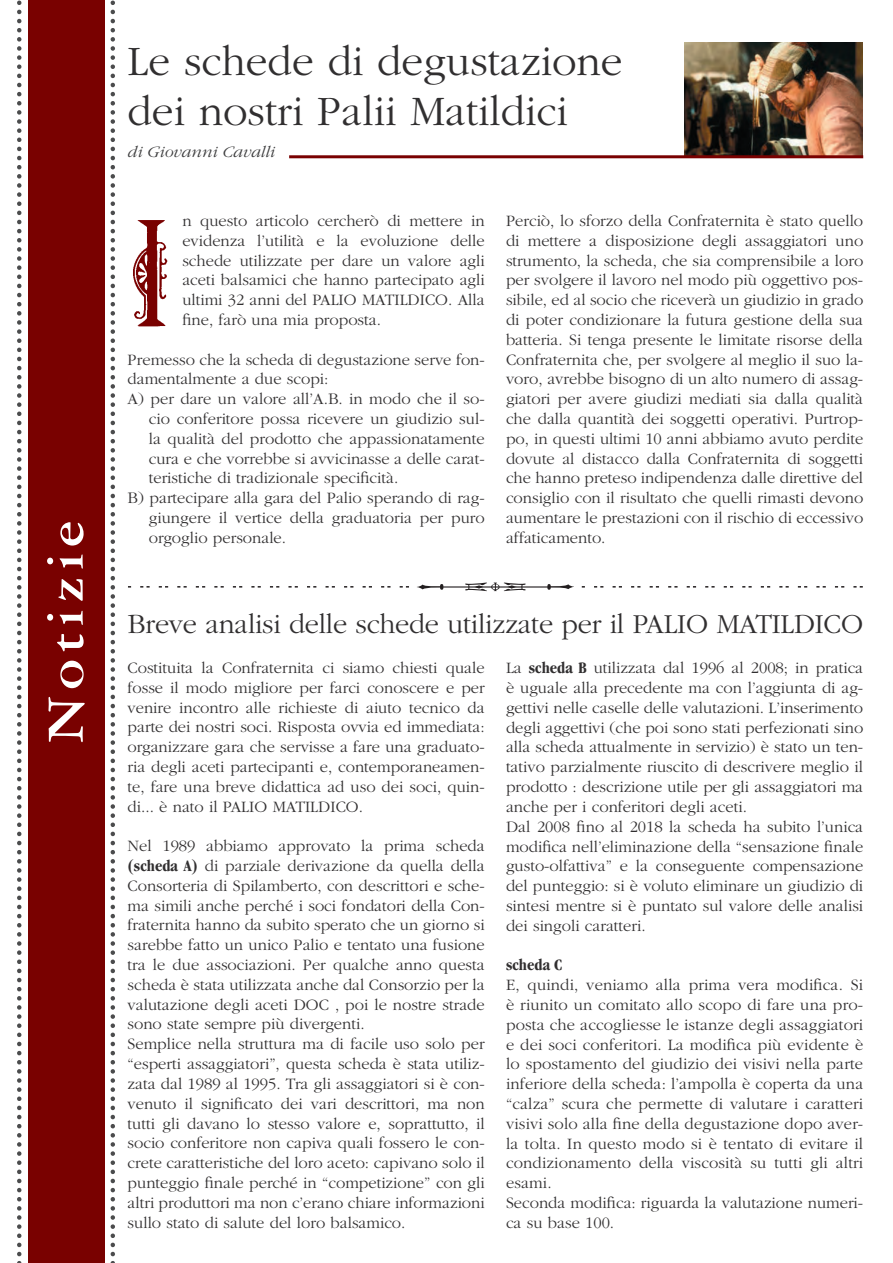
<style>
.page{position:relative;width:893px;height:1263px;background:#fff}
.page>*{position:absolute;margin:0;border:0;box-sizing:border-box;transform-origin:0 0}
.t1{font:700 55.5px "Garamond Three";letter-spacing:.1em;color:#fff;scale:1.1 1}
.t2{font:300 43.5px/49.5px "Garamond";color:#312f30}
.t3{font:300 28.5px "Garamond";letter-spacing:-.01em;color:#312f30}
.t4{font:300 16.5px/19.8px "Garamond";color:#312f30;text-align:justify}
.t5{font:italic 300 16.5px "Garamond";color:#3e3e3f;scale:1.05 1}
.t6{font:700 condensed 16.5px "Garamond";color:#312f30}
.s1{font-weight:700;font-stretch:condensed}
</style>
<div class="page">
<img style="left:685px;top:43px;width:177px;height:112px">
<hr style="left:289px;top:155px;width:574px;height:3px;background:#790100">
<div style="left:28px;top:0;width:76px;height:1263px;background:#790100"></div>
<svg style="left:17px;top:0;width:5px;height:1263px"></svg>
<svg style="left:111px;top:0;width:4px;height:1263px"></svg>
<img style="left:133px;top:220px;width:35px;height:107px">
<svg style="left:582px;top:586px;width:281px;height:2px"></svg>
<svg style="left:128px;top:586px;width:281px;height:2px"></svg>
<svg style="left:417px;top:582px;width:157px;height:9px"></svg>
<h1 class="t1" style="left:35px;top:743px;width:204px;rotate:-90deg">Notizie</h1>
<h2 class="t2" style="left:128px;top:38px;width:497px">Le schede di degustazione dei nostri Palii Matildici</h2>
<p class="t5" style="left:128px;top:144px;width:142px">di Giovanni Cavalli</p>
<p class="t4" style="left:182px;top:211px;width:304px">n questo articolo cercherò di mettere in evidenza l’utilità e la evoluzione delle schede utilizzate per dare un valore agli aceti balsamici che hanno partecipato agli ultimi 32 anni del PALIO MATILDICO. Alla fine, farò una mia proposta.</p>
<p class="t4" style="left:128px;top:350px;width:359px">Premesso che la scheda di degustazione serve fon-</p>
<p class="t4" style="left:128px;top:370px;width:202px">damentalmente a due scopi:</p>
<p class="t4" style="left:128px;top:389px;width:359px">A) per dare un valore all’A.B. in modo che il so-</p>
<p class="t4" style="left:149px;top:409px;width:337px">cio conferitore possa ricevere un giudizio sul-</p>
<p class="t4" style="left:149px;top:429px;width:337px">la qualità del prodotto che appassionatamente</p>
<p class="t4" style="left:149px;top:449px;width:337px">cura e che vorrebbe si avvicinasse a delle carat-</p>
<p class="t4" style="left:149px;top:469px;width:251px">teristiche di tradizionale specificità.</p>
<p class="t4" style="left:128px;top:488px;width:359px">B) partecipare alla gara del Palio sperando di rag-</p>
<p class="t4" style="left:149px;top:508px;width:337px">giungere il vertice della graduatoria per puro</p>
<p class="t4" style="left:149px;top:528px;width:139px">orgoglio personale.</p>
<p class="t4" style="left:506px;top:211px;width:359px">Perciò, lo sforzo della Confraternita è stato quello di mettere a disposizione degli assaggiatori uno strumento, la scheda, che sia comprensibile a loro per svolgere il lavoro nel modo più oggettivo pos&shy;sibile, ed al socio che riceverà un giudizio in grado di poter condizionare la futura gestione della sua batteria. Si tenga presente le limitate risorse della Confraternita che, per svolgere al meglio il suo la&shy;voro, avrebbe bisogno di un alto numero di assag&shy;giatori per avere giudizi mediati sia dalla qualità che dalla quantità dei soggetti operativi. Purtrop&shy;po, in questi ultimi 10 anni abbiamo avuto perdite dovute al distacco dalla Confraternita di soggetti che hanno preteso indipendenza dalle direttive del consiglio con il risultato che quelli rimasti devono aumentare le prestazioni con il rischio di eccessivo affaticamento.</p>
<h3 class="t3" style="left:128px;top:609px;width:737px">Breve analisi delle schede utilizzate per il PALIO MATILDICO</h3>
<p class="t4" style="left:128px;top:658px;width:359px">Costituita la Confraternita ci siamo chiesti quale fosse il modo migliore per farci conoscere e per venire incontro alle richieste di aiuto tecnico da parte dei nostri soci. Risposta ovvia ed immediata: organizzare gara che servisse a fare una graduato&shy;ria degli aceti partecipanti e, contemporaneamen&shy;te, fare una breve didattica ad uso dei soci, quin&shy;di... è nato il PALIO MATILDICO.</p>
<p class="t4" style="left:128px;top:836px;width:359px;text-align:left">Nel 1989 abbiamo approvato la prima scheda <span class="s1">(scheda A)</span> di parziale derivazione da quella della Consorteria di Spilamberto, con descrittori e sche&shy;ma simili anche perché i soci fondatori della Con&shy;fraternita hanno da subito sperato che un giorno si sarebbe fatto un unico Palio e tentato una fusione tra le due associazioni. Per qualche anno questa scheda è stata utilizzata anche dal Consorzio per la valutazione degli aceti DOC , poi le nostre strade sono state sempre più divergenti.<br>Semplice nella struttura ma di facile uso solo per “esperti assaggiatori”, questa scheda è stata utiliz&shy;zata dal 1989 al 1995. Tra gli assaggiatori si è con&shy;venuto il significato dei vari descrittori, ma non tutti gli davano lo stesso valore e, soprattutto, il socio conferitore non capiva quali fossero le con&shy;crete caratteristiche del loro aceto: capivano solo il punteggio finale perché in “competizione” con gli altri produttori ma non c’erano chiare informazioni sullo stato di salute del loro balsamico.</p>
<p class="t4" style="left:506px;top:658px;width:359px;text-align:left">La <span class="s1">scheda B</span> utilizzata dal 1996 al 2008; in pratica è uguale alla precedente ma con l’aggiunta di ag&shy;gettivi nelle caselle delle valutazioni. L’inserimento degli aggettivi (che poi sono stati perfezionati sino alla scheda attualmente in servizio) è stato un ten&shy;tativo parzialmente riuscito di descrivere meglio il prodotto : descrizione utile per gli assaggiatori ma anche per i conferitori degli aceti.<br>Dal 2008 fino al 2018 la scheda ha subito l’unica modifica nell’eliminazione della “sensazione finale gusto-olfattiva” e la conseguente compensazione del punteggio: si è voluto eliminare un giudizio di sintesi mentre si è puntato sul valore delle analisi dei singoli caratteri.</p>
<p class="t6" style="left:506px;top:956px;width:58px">scheda C</p>
<p class="t4" style="left:506px;top:975px;width:359px;text-align:left">E, quindi, veniamo alla prima vera modifica. Si è riunito un comitato allo scopo di fare una pro&shy;posta che accogliesse le istanze degli assaggiatori e dei soci conferitori. La modifica più evidente è lo spostamento del giudizio dei visivi nella parte inferiore della scheda: l’ampolla è coperta da una “calza” scura che permette di valutare i caratteri visivi solo alla fine della degustazione dopo aver&shy;la tolta. In questo modo si è tentato di evitare il condizionamento della viscosità su tutti gli altri esami.<br>Seconda modifica: riguarda la valutazione numeri&shy;ca su base 100.</p>
</div>
